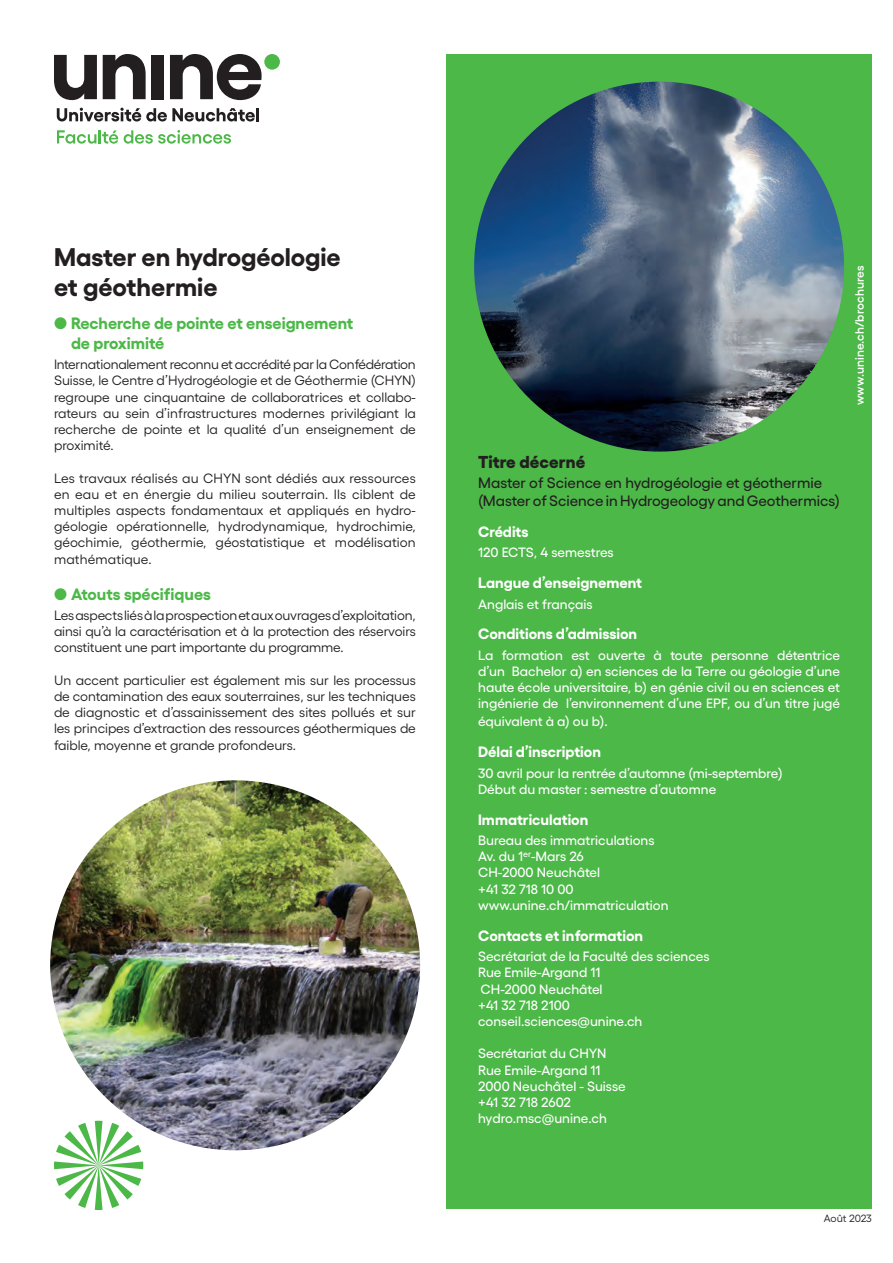
<style>
.page{position:relative;width:893px;height:1263px;background:#fff}
.page>*{position:absolute;margin:0;border:0;box-sizing:border-box;transform-origin:0 0}
.t1{font:700 25.5px/30.6px "Gellix";color:#231f20}
.t2{font:800 17.25px "Gellix";letter-spacing:.01em;color:#231f20}
.t3{font:700 16.5px/19.8px "Gellix";color:#4cb848}
.t4{font:700 15px "Gellix";color:#fff}
.t5{font:500 15px/18px "Gellix";color:#231f20}
.t6{font:13.5px/16.2px "Gellix";color:#231f20;text-align:justify}
.t7{font:500 13.5px/16.2px "Gellix";color:#fff}
.t8{font:600 12px "Gellix";letter-spacing:.01em;color:#fff}
.t9{font:10.5px "Gellix";letter-spacing:-.01em;color:#231f20}
</style>
<div class="page">
<div style="left:446px;top:54px;width:426px;height:1155px;background:#4cb848"></div>
<img style="left:474px;top:82px;width:370px;height:370px;border-radius:185px">
<svg style="left:57px;top:108px;width:202px;height:13px"></svg>
<svg style="left:57px;top:130px;width:61px;height:14px"></svg>
<svg style="left:124px;top:130px;width:107px;height:14px"></svg>
<div style="left:264px;top:54px;width:16px;height:16px;background:#4cb848;border-radius:50%"></div>
<svg style="left:54px;top:55px;width:43px;height:45px"></svg>
<svg style="left:103px;top:54px;width:43px;height:45px"></svg>
<div style="left:151px;top:55px;width:13px;height:44px;background:#231f20"></div>
<svg style="left:170px;top:54px;width:92px;height:46px"></svg>
<svg style="left:54px;top:1121px;width:89px;height:89px"></svg>
<img style="left:50px;top:780px;width:370px;height:370px;border-radius:185px">
<h1 class="t1" style="left:54px;top:239px;width:288px">Master en hydrogéologie et géothermie</h1>
<p class="t3" style="left:71px;top:311px;width:284px;text-indent:-17px">● Recherche de pointe et enseignement de proximité</p>
<p class="t6" style="left:54px;top:355px;width:363px">Internationalement reconnu et accrédité par la Confédération Suisse, le Centre d’Hydrogéologie et de Géothermie (CHYN) regroupe une cinquantaine de collaboratrices et collabo&shy;rateurs au sein d’infrastructures modernes privilégiant la recherche de pointe et la qualité d’un enseignement de proximité.</p>
<p class="t6" style="left:54px;top:468px;width:363px">Les travaux réalisés au CHYN sont dédiés aux ressources en eau et en énergie du milieu souterrain. Ils ciblent de multiples aspects fondamentaux et appliqués en hydro&shy;géologie opérationnelle, hydrodynamique, hydrochimie, géochimie, géothermie, géostatistique et modélisation mathématique.</p>
<p class="t3" style="left:54px;top:582px;width:158px">● Atouts spécifiques</p>
<p class="t6" style="left:54px;top:606px;width:363px">Les aspects liés à la prospection et aux ouvrages d’exploitation, ainsi qu’à la caractérisation et à la protection des réservoirs constituent une part importante du programme.</p>
<p class="t6" style="left:54px;top:671px;width:363px">Un accent particulier est également mis sur les processus de contamination des eaux souterraines, sur les techniques de diagnostic et d’assainissement des sites pollués et sur les principes d’extraction des ressources géothermiques de faible, moyenne et grande profondeurs.</p>
<p class="t8" style="left:850px;top:405px;width:141px;rotate:-90deg">www.unine.ch/brochures</p>
<p class="t2" style="left:478px;top:448px;width:109px">Titre décerné</p>
<p class="t5" style="left:478px;top:472px;width:363px">Master of Science en hydrogéologie et géothermie (Master of Science in Hydrogeology and Geothermics)</p>
<p class="t4" style="left:478px;top:520px;width:52px">Crédits</p>
<p class="t7" style="left:478px;top:543px;width:137px">120 ECTS, 4 semestres</p>
<p class="t4" style="left:478px;top:571px;width:165px">Langue d’enseignement</p>
<p class="t7" style="left:478px;top:594px;width:116px">Anglais et français</p>
<p class="t4" style="left:478px;top:622px;width:160px">Conditions d’admission</p>
<p class="t7" style="left:478px;top:645px;width:363px;text-align:justify">La formation est ouverte à toute personne détentrice d’un Bachelor a) en sciences de la Terre ou géologie d’une haute école universitaire, b) en génie civil ou en sciences et ingénierie de l’environnement d’une EPF, ou d’un titre jugé</p>
<p class="t7" style="left:478px;top:712px;width:131px">équivalent à a) ou b).</p>
<p class="t4" style="left:478px;top:740px;width:124px">Délai d’inscription</p>
<p class="t7" style="left:478px;top:763px;width:306px">30 avril pour la rentrée d’automne (mi-septembre)<br>Début du master : semestre d’automne</p>
<p class="t4" style="left:478px;top:807px;width:112px">Immatriculation</p>
<p class="t7" style="left:478px;top:831px;width:192px">Bureau des immatriculations<br>Av. du 1<sup>er</sup>-Mars 26<br>CH-2000 Neuchâtel<br>+41 32 718 10 00 www.unine.ch/immatriculation</p>
<p class="t4" style="left:478px;top:923px;width:167px">Contacts et information</p>
<p class="t7" style="left:478px;top:947px;width:233px">Secrétariat de la Faculté des sciences<br>Rue Emile-Argand 11<br>CH-2000 Neuchâtel<br>+41 32 718 2100 conseil.sciences@unine.ch</p>
<p class="t7" style="left:478px;top:1044px;width:149px">Secrétariat du CHYN<br>Rue Emile-Argand 11<br>2000 Neuchâtel - Suisse +41 32 718 2602 hydro.msc@unine.ch</p>
<p class="t9" style="left:824px;top:1210px;width:49px">Août 2023</p>
</div>
